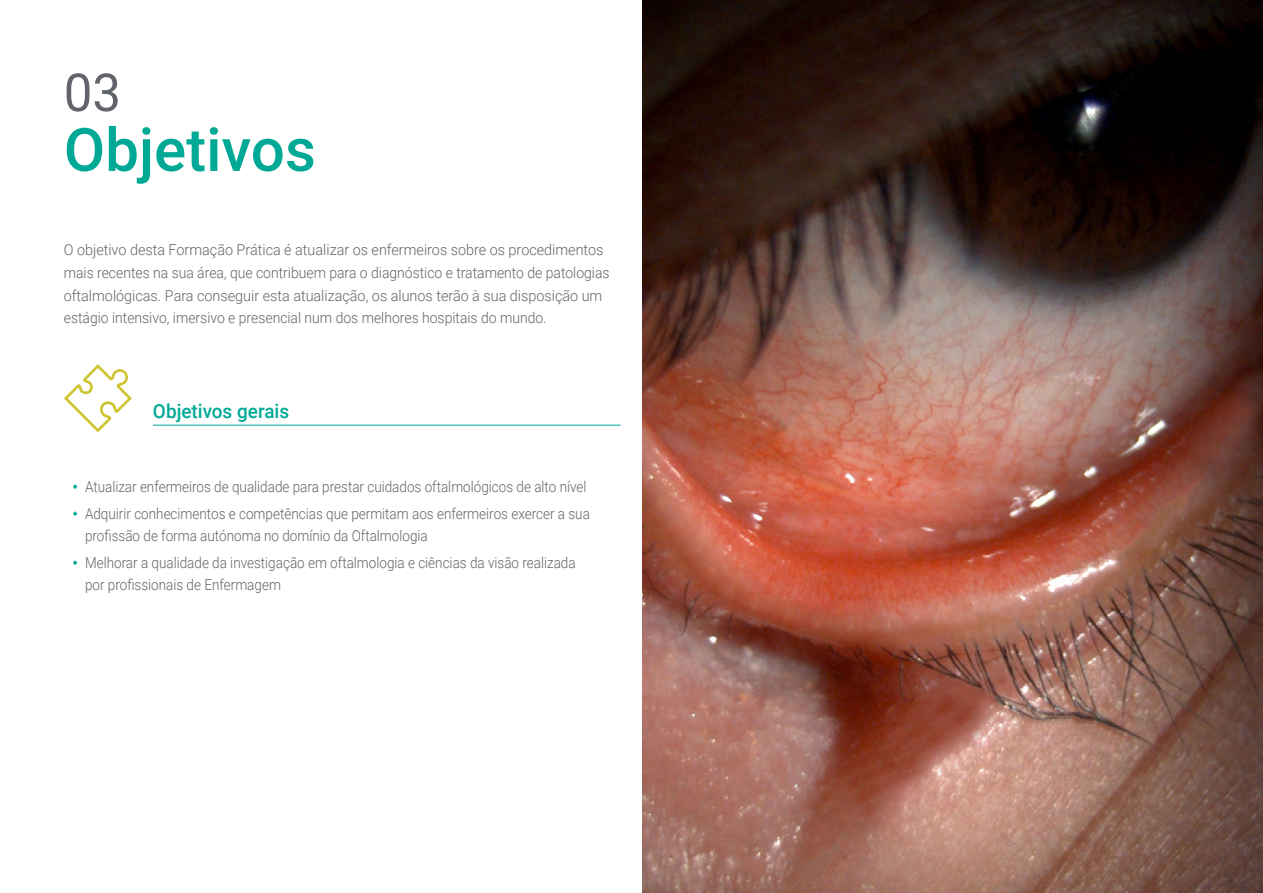
<style>
.page{position:relative;width:1263px;height:893px;background:#fff}
.page>*{position:absolute;margin:0;border:0;box-sizing:border-box;transform-origin:0 0}
.t1{font:500 60px "Roboto";color:#00a996}
.t2{font:52.5px "Roboto";color:#61646a}
.t3{font:500 19.5px "Roboto";color:#00a996}
.t4{font:300 15px/26.7px "Roboto";color:#61646a;scale:.9 1}
.t5{font:300 15px/22.5px "Roboto";color:#61646a;scale:.96 1}
</style>
<div class="page">
<hr style="left:153px;top:425px;width:468px;height:1px;background:#00a996">
<svg style="left:64px;top:364px;width:68px;height:68px"></svg>
<img style="left:642px;top:0;width:621px;height:893px">
<h2 class="t2" style="left:64px;top:56px;width:59px">03</h2>
<h1 class="t1" style="left:64px;top:108px;width:254px">Objetivos</h1>
<p class="t5" style="left:64px;top:238px;width:570px">O objetivo desta Formação Prática é atualizar os enfermeiros sobre os procedimentos mais recentes na sua área, que contribuem para o diagnóstico e tratamento de patologias oftalmológicas. Para conseguir esta atualização, os alunos terão à sua disposição um estágio intensivo, imersivo e presencial num dos melhores hospitais do mundo.</p>
<h3 class="t3" style="left:153px;top:397px;width:138px">Objetivos gerais</h3>
<p class="t4" style="left:85px;top:473px;width:562px">Atualizar enfermeiros de qualidade para prestar cuidados oftalmológicos de alto nível<br>Adquirir conhecimentos e competências que permitam aos enfermeiros exercer a sua</p>
<p class="t4" style="left:85px;top:522px;width:547px">profissão de forma autónoma no domínio da Oftalmologia<br>Melhorar a qualidade da investigação em oftalmologia e ciências da visão realizada</p>
<p class="t4" style="left:85px;top:571px;width:219px">por profissionais de Enfermagem</p>
</div>
